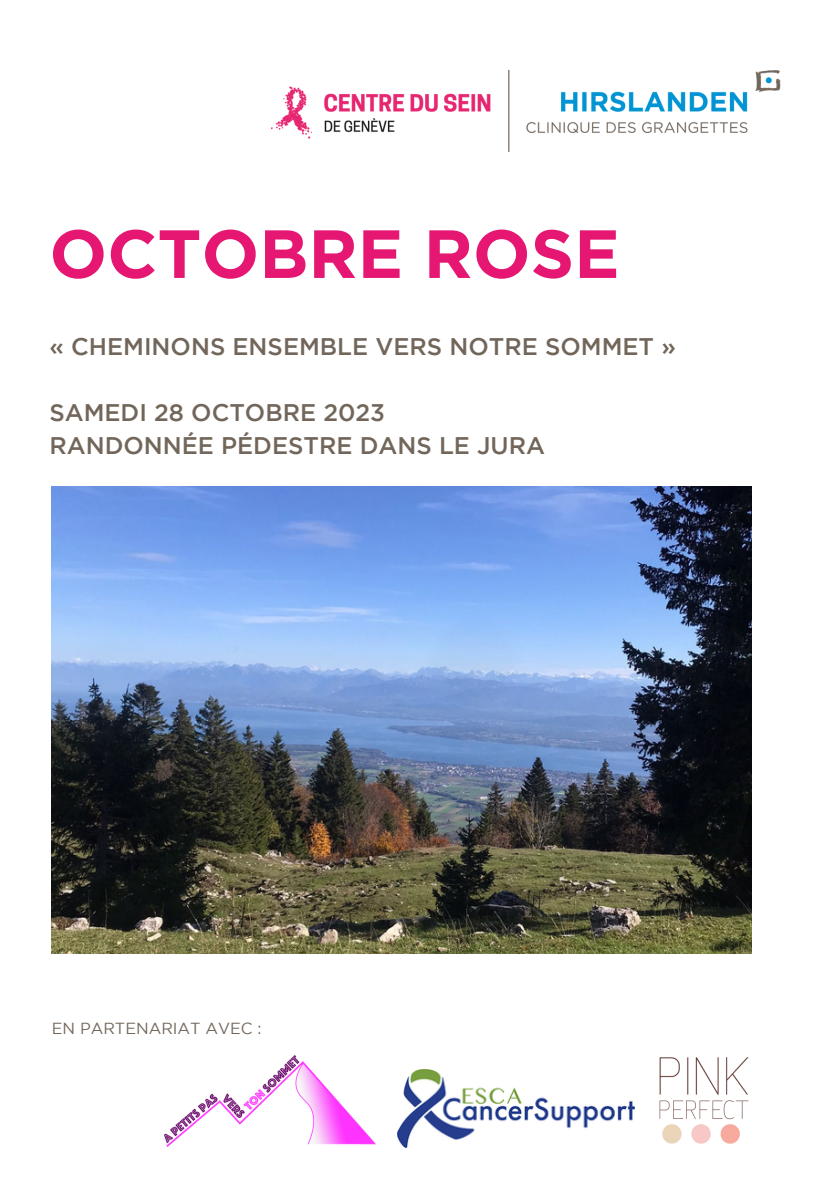
<style>
.page{position:relative;width:839px;height:1191px;background:#fff}
.page>*{position:absolute;margin:0;border:0;box-sizing:border-box;transform-origin:0 0}
.t1{font:700 68px "Gotham";color:#e61772}
.t2{font:500 24px "Gotham";color:#72665b}
.t3{font:16px "Gotham";color:#72665b}
</style>
<div class="page">
<img style="left:272px;top:70px;width:508px;height:81px">
<img style="left:52px;top:487px;width:699px;height:466px">
<img style="left:164px;top:1055px;width:211px;height:92px">
<img style="left:397px;top:1069px;width:237px;height:78px">
<img style="left:659px;top:1057px;width:90px;height:87px">
<p class="t1" style="left:49px;top:228px;width:572px">OCTOBRE ROSE</p>
<p class="t2" style="left:49px;top:338px;width:628px">« CHEMINONS ENSEMBLE VERS NOTRE SOMMET »</p>
<p class="t2" style="left:49px;top:404px;width:337px">SAMEDI 28 OCTOBRE 2023</p>
<p class="t2" style="left:49px;top:437px;width:497px">RANDONNÉE PÉDESTRE DANS LE JURA</p>
<p class="t3" style="left:52px;top:1022px;width:211px">EN PARTENARIAT AVEC :</p>
</div>
